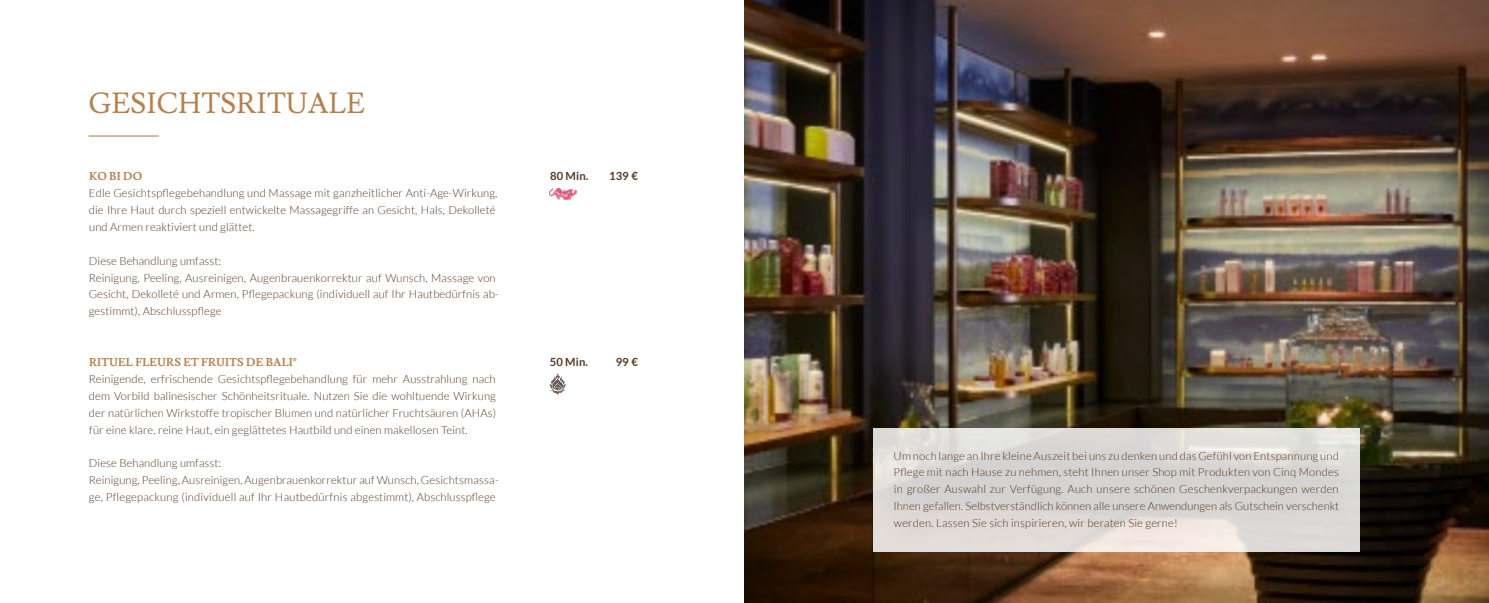
<style>
.page{position:relative;width:1489px;height:603px;background:#fff}
.page>*{position:absolute;margin:0;border:0;box-sizing:border-box;transform-origin:0 0}
.t1{font:28.75px "Lusitana";color:#b3814d}
.t2{font:300 11.25px/16.9px "Lato";letter-spacing:.01em;color:#553825}
.t3{font:700 11.25px "Lusitana";letter-spacing:.01em;color:#b3814d}
.t4{font:700 11.25px "Lato";letter-spacing:.01em;color:#553825}
</style>
<div class="page">
<img style="left:744px;top:0;width:744px;height:602px">
<div style="left:870px;top:427px;width:491px;height:125px;background:#000;opacity:.35"></div>
<hr style="left:89px;top:135px;width:70px;height:1px;background:#b3814d">
<svg style="left:549px;top:373px;width:17px;height:22px"></svg>
<img style="left:549px;top:188px;width:27px;height:11px">
<h1 class="t1" style="left:89px;top:86px;width:278px">GESICHTSRITUALE</h1>
<p class="t3" style="left:89px;top:169px;width:55px">KO BI DO</p>
<p class="t2" style="left:89px;top:184px;width:410px">Edle Gesichtspflegebehandlung und Massage mit ganzheitlicher Anti-Age-Wirkung, die Ihre Haut durch speziell entwickelte Massagegriffe an Gesicht, Hals, Dekolleté und Armen reaktiviert und glättet.</p>
<p class="t2" style="left:89px;top:252px;width:411px">Diese Behandlung umfasst:<br>Reinigung, Peeling, Ausreinigen, Augenbrauenkorrektur auf Wunsch, Massage von Gesicht, Dekolleté und Armen, Pflegepackung (individuell auf Ihr Hautbedürfnis ab&shy;gestimmt), Abschlusspflege</p>
<p class="t3" style="left:89px;top:355px;width:209px">RITUEL FLEURS ET FRUITS DE BALI®</p>
<p class="t2" style="left:89px;top:370px;width:409px;text-align:justify">Reinigende, erfrischende Gesichtspflegebehandlung für mehr Ausstrahlung nach dem Vorbild balinesischer Schönheitsrituale. Nutzen Sie die wohltuende Wirkung der natürlichen Wirkstoffe tropischer Blumen und natürlicher Fruchtsäuren (AHAs) für eine klare, reine Haut, ein geglättetes Hautbild und einen makellosen Teint.</p>
<p class="t2" style="left:89px;top:454px;width:411px">Diese Behandlung umfasst:<br>Reinigung, Peeling, Ausreinigen, Augenbrauenkorrektur auf Wunsch, Gesichtsmassa&shy;ge, Pflegepackung (individuell auf Ihr Hautbedürfnis abgestimmt), Abschlusspflege</p>
<p class="t4" style="left:550px;top:169px;width:40px">80 Min.</p>
<p class="t4" style="left:609px;top:169px;width:30px">139 €</p>
<p class="t4" style="left:549px;top:355px;width:40px">50 Min.</p>
<p class="t4" style="left:615px;top:355px;width:24px">99 €</p>
<p class="t2" style="left:893px;top:447px;width:447px;text-align:justify">Um noch lange an Ihre kleine Auszeit bei uns zu denken und das Gefühl von Entspannung und Pflege mit nach Hause zu nehmen, steht Ihnen unser Shop mit Produkten von Cinq Mondes in großer Auswahl zur Verfügung. Auch unsere schönen Geschenkverpackungen werden Ihnen gefallen. Selbstverständlich können alle unsere Anwendungen als Gutschein verschenkt werden. Lassen Sie sich inspirieren, wir beraten Sie gerne!</p>
</div>
